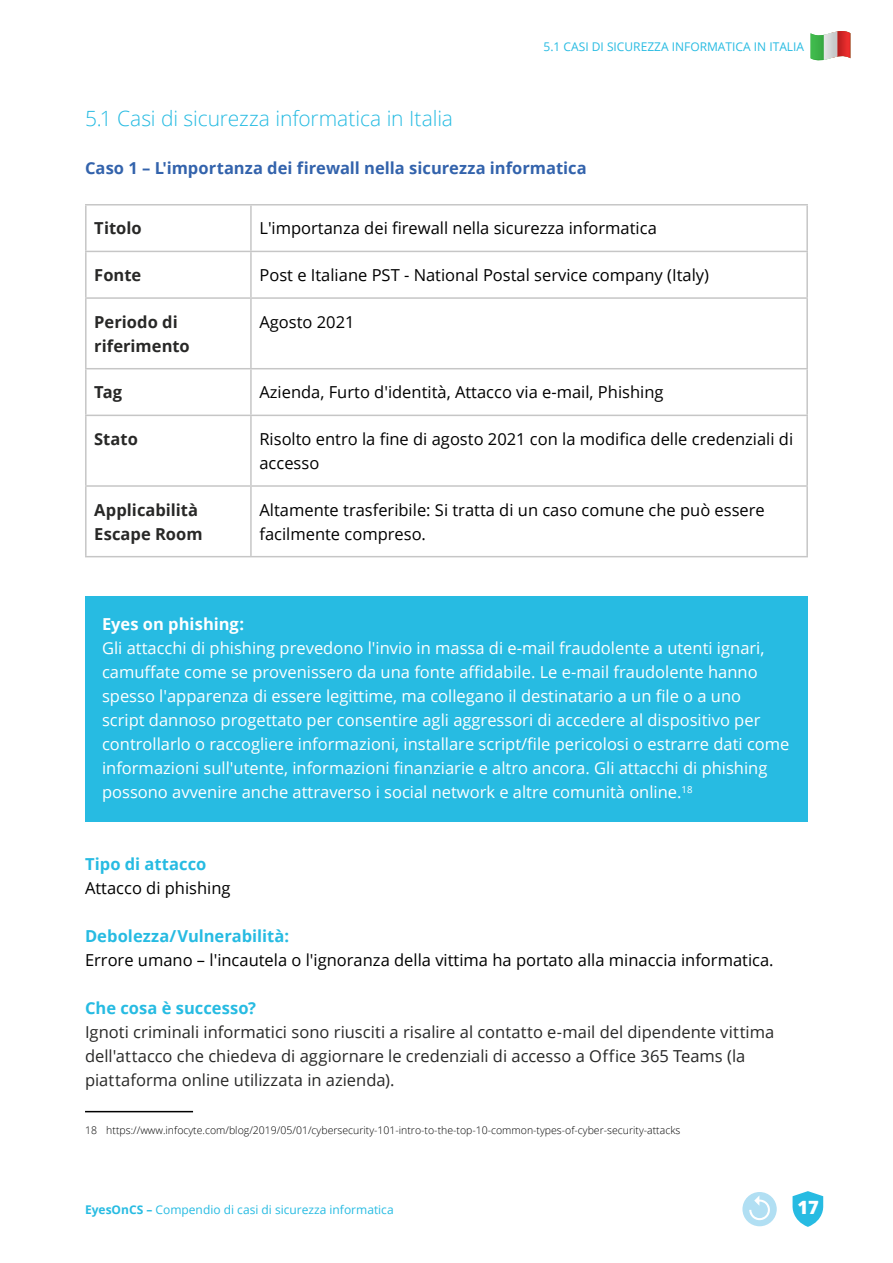
<style>
.page{position:relative;width:893px;height:1263px;background:#fff}
.page>*{position:absolute;margin:0;border:0;box-sizing:border-box;transform-origin:0 0}
.t1{font:300 21px "Open Sans";letter-spacing:-.005em;color:#27bbe2}
.t2{font:800 18.3px "Open Sans";color:#fff}
.t3{font:16.5px/24px "Open Sans";color:#fff}
.t4{font:16.5px/24px "Open Sans";color:#000}
.t5{font:16.5px/24px "Open Sans";color:#282827}
.t6{font:700 16.5px/24px "Open Sans";color:#282827}
.t7{font:700 16.5px "Open Sans";color:#3363ac}
.t8{font:700 16.5px "Open Sans";color:#27bbe2}
.t9{font:700 16.5px "Open Sans";color:#fff}
.t10{font:12px "Open Sans";color:#27bbe2}
.t11{font:300 10.5px "Open Sans";color:#000}
.s1{font-weight:700}
</style>
<div class="page">
<div style="left:85px;top:597px;width:723px;height:225px;background:#27bbe2"></div>
<div style="left:742px;top:1192px;width:35px;height:34px;background:#b1dff3;border-radius:50%"></div>
<svg style="left:749px;top:1195px;width:21px;height:25px"></svg>
<svg style="left:792px;top:1191px;width:32px;height:36px"></svg>
<svg style="left:812px;top:32px;width:38px;height:29px"></svg>
<img style="left:812px;top:32px;width:12px;height:1px">
<img style="left:810px;top:33px;width:39px;height:26px">
<img style="left:835px;top:31px;width:14px;height:27px">
<img style="left:824px;top:32px;width:13px;height:27px">
<hr style="left:85px;top:204px;width:166px;height:2px;background:#c6c6c6">
<hr style="left:85px;top:205px;width:2px;height:46px;background:#c6c6c6">
<hr style="left:251px;top:204px;width:557px;height:2px;background:#c6c6c6">
<hr style="left:250px;top:205px;width:2px;height:46px;background:#c6c6c6">
<hr style="left:806px;top:205px;width:2px;height:46px;background:#c6c6c6">
<hr style="left:85px;top:251px;width:166px;height:1px;background:#c6c6c6">
<hr style="left:85px;top:252px;width:2px;height:45px;background:#c6c6c6">
<hr style="left:251px;top:251px;width:557px;height:1px;background:#c6c6c6">
<hr style="left:250px;top:252px;width:2px;height:45px;background:#c6c6c6">
<hr style="left:806px;top:252px;width:2px;height:45px;background:#c6c6c6">
<hr style="left:85px;top:297px;width:166px;height:2px;background:#c6c6c6">
<hr style="left:85px;top:299px;width:2px;height:69px;background:#c6c6c6">
<hr style="left:251px;top:297px;width:557px;height:2px;background:#c6c6c6">
<hr style="left:250px;top:299px;width:2px;height:69px;background:#c6c6c6">
<hr style="left:806px;top:299px;width:2px;height:69px;background:#c6c6c6">
<hr style="left:85px;top:368px;width:166px;height:1px;background:#c6c6c6">
<hr style="left:85px;top:369px;width:2px;height:46px;background:#c6c6c6">
<hr style="left:251px;top:368px;width:557px;height:1px;background:#c6c6c6">
<hr style="left:250px;top:369px;width:2px;height:46px;background:#c6c6c6">
<hr style="left:806px;top:369px;width:2px;height:46px;background:#c6c6c6">
<hr style="left:85px;top:415px;width:166px;height:1px;background:#c6c6c6">
<hr style="left:85px;top:416px;width:2px;height:69px;background:#c6c6c6">
<hr style="left:251px;top:415px;width:557px;height:1px;background:#c6c6c6">
<hr style="left:250px;top:416px;width:2px;height:69px;background:#c6c6c6">
<hr style="left:806px;top:416px;width:2px;height:69px;background:#c6c6c6">
<hr style="left:85px;top:485px;width:166px;height:2px;background:#c6c6c6">
<hr style="left:85px;top:487px;width:2px;height:69px;background:#c6c6c6">
<hr style="left:251px;top:485px;width:557px;height:2px;background:#c6c6c6">
<hr style="left:250px;top:487px;width:2px;height:69px;background:#c6c6c6">
<hr style="left:806px;top:487px;width:2px;height:69px;background:#c6c6c6">
<hr style="left:85px;top:556px;width:166px;height:1px;background:#c6c6c6">
<hr style="left:251px;top:556px;width:557px;height:1px;background:#c6c6c6">
<hr style="left:85px;top:1111px;width:108px;height:1px;background:#000">
<p class="t10" style="left:543px;top:39px;width:262px">5.1 CASI DI SICUREZZA INFORMATICA IN ITALIA</p>
<p class="t1" style="left:85px;top:104px;width:369px">5.1 Casi di sicurezza informatica in Italia</p>
<p class="t7" style="left:85px;top:156px;width:503px">Caso 1 – L'importanza dei firewall nella sicurezza informatica</p>
<p class="t6" style="left:94px;top:216px;width:49px">Titolo</p>
<p class="t4" style="left:259px;top:216px;width:399px">L'importanza dei firewall nella sicurezza informatica</p>
<p class="t6" style="left:94px;top:263px;width:48px">Fonte</p>
<p class="t4" style="left:259px;top:263px;width:451px">Post e Italiane PST - National Postal service company (Italy)</p>
<p class="t6" style="left:94px;top:309px;width:97px">Periodo di riferimento</p>
<p class="t4" style="left:259px;top:309px;width:97px">Agosto 2021</p>
<p class="t6" style="left:94px;top:380px;width:29px">Tag</p>
<p class="t4" style="left:259px;top:380px;width:406px">Azienda, Furto d'identità, Attacco via e-mail, Phishing</p>
<p class="t6" style="left:94px;top:427px;width:45px">Stato</p>
<p class="t4" style="left:259px;top:427px;width:535px">Risolto entro la fine di agosto 2021 con la modifica delle credenziali di accesso</p>
<p class="t6" style="left:94px;top:497px;width:110px">Applicabilità<br>Escape Room</p>
<p class="t4" style="left:259px;top:497px;width:507px">Altamente trasferibile: Si tratta di un caso comune che può essere facilmente compreso.</p>
<p class="t9" style="left:102px;top:612px;width:143px">Eyes on phishing:</p>
<p class="t3" style="left:102px;top:636px;width:689px">Gli attacchi di phishing prevedono l'invio in massa di e-mail fraudolente a utenti ignari, camuffate come se provenissero da una fonte affidabile. Le e-mail fraudolente hanno spesso l'apparenza di essere legittime, ma collegano il destinatario a un file o a uno<br>script dannoso progettato per consentire agli aggressori di accedere al dispositivo per controllarlo o raccogliere informazioni, installare script/file pericolosi o estrarre dati come informazioni sull'utente, informazioni finanziarie e altro ancora. Gli attacchi di phishing possono avvenire anche attraverso i social network e altre comunità online.<sup>18</sup></p>
<p class="t8" style="left:85px;top:852px;width:123px">Tipo di attacco</p>
<p class="t4" style="left:85px;top:876px;width:147px">Attacco di phishing</p>
<p class="t8" style="left:85px;top:924px;width:206px">Debolezza/Vulnerabilità:</p>
<p class="t4" style="left:85px;top:948px;width:690px">Errore umano – l'incautela o l'ignoranza della vittima ha portato alla minaccia informatica.</p>
<p class="t8" style="left:85px;top:996px;width:173px">Che cosa è successo?</p>
<p class="t5" style="left:85px;top:1020px;width:691px">Ignoti criminali informatici sono riusciti a risalire al contatto e-mail del dipendente vittima dell'attacco che chiedeva di aggiornare le credenziali di accesso a Office 365 Teams (la piattaforma online utilizzata in azienda).</p>
<p class="t11" style="left:85px;top:1123px;width:597px">18 https://www.infocyte.com/blog/2019/05/01/cybersecurity-101-intro-to-the-top-10-common-types-of-cyber-security-attacks</p>
<p class="t10" style="left:85px;top:1202px;width:310px"><span class="s1">EyesOnCS –</span> Compendio di casi di sicurezza informatica</p>
<p class="t2" style="left:797px;top:1193px;width:23px">17</p>
</div>
